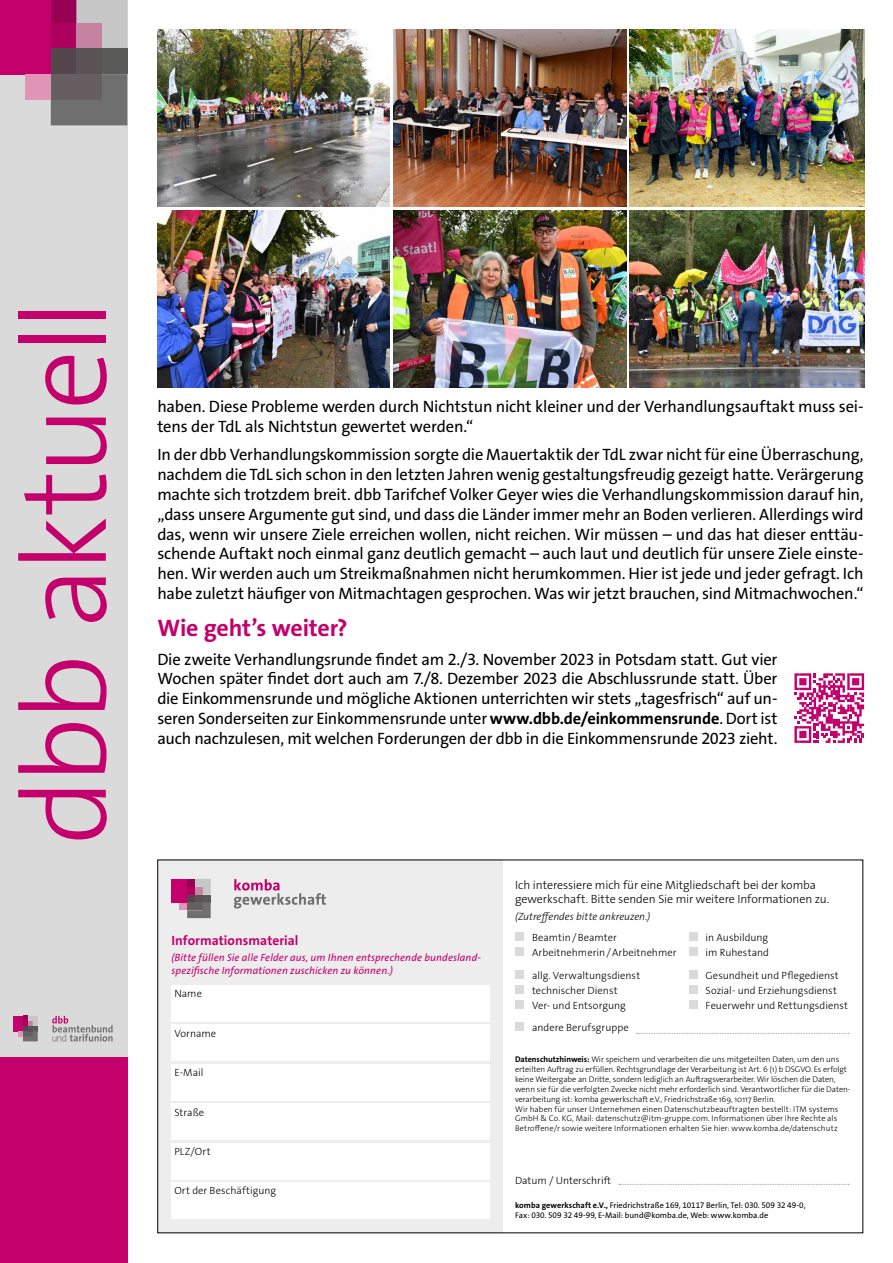
<style>
.page{position:relative;width:893px;height:1263px;background:#fff}
.page>*{position:absolute;margin:0;border:0;box-sizing:border-box;transform-origin:0 0}
.t1{font:300 120px "The Sans Os F";letter-spacing:-.045em;color:#c3006b}
.t2{font:700 24px "The Sans Os F";letter-spacing:-.01em;color:#c3006b}
.t3{font:16.5px/19.8px "The Sans Os F";letter-spacing:-.01em;color:#000;text-align:justify}
.t4{font:700 13.5px "The Sans Os F";letter-spacing:.005em;color:#c3006b}
.t5{font:300 12px/14.4px "The Sans Os F";letter-spacing:-.005em;color:#000}
.t6{font:300 10.5px "The Sans Os F";letter-spacing:.005em;color:#000}
.t7{font:italic 10.5px/12.6px "The Sans Os F";letter-spacing:.01em;color:#c3006b}
.t8{font:italic 300 10.5px "The Sans Os F";color:#000}
.t9{font:300 8.25px/9.9px "The Sans Os F";letter-spacing:-.005em;color:#000}
.t10{font:8.25px/9.9px "The Sans Os F";letter-spacing:-.005em;color:#000}
.s1{font-weight:700}
</style>
<div class="page">
<div style="left:0;top:0;width:127px;height:1263px;background:#dadada"></div>
<div style="left:0;top:0;width:51px;height:74px;background:#c3006b"></div>
<div style="left:51px;top:0;width:25px;height:23px;background:#980053"></div>
<div style="left:51px;top:23px;width:25px;height:26px;background:#ae005f"></div>
<div style="left:51px;top:49px;width:25px;height:25px;background:#55454c"></div>
<svg style="left:76px;top:0;width:51px;height:49px;background:#c3b1b9"></svg>
<div style="left:76px;top:49px;width:26px;height:25px;background:#5b5356"></div>
<div style="left:102px;top:49px;width:25px;height:25px;background:#5a5a59"></div>
<svg style="left:51px;top:74px;width:76px;height:51px;background:#6d696a"></svg>
<div style="left:25px;top:74px;width:26px;height:26px;background:#e094b7"></div>
<div style="left:0;top:1057px;width:127px;height:206px;background:#c3006b"></div>
<svg style="left:52px;top:1016px;width:61px;height:25px"></svg>
<div style="left:13px;top:1016px;width:10px;height:15px;background:#c3006b"></div>
<svg style="left:18px;top:1016px;width:20px;height:25px"></svg>
<img style="left:394px;top:30px;width:233px;height:176px">
<img style="left:394px;top:211px;width:233px;height:176px">
<img style="left:630px;top:30px;width:234px;height:176px">
<img style="left:630px;top:211px;width:234px;height:176px">
<img style="left:157px;top:30px;width:233px;height:176px">
<img style="left:157px;top:211px;width:233px;height:176px">
<svg style="left:794px;top:673px;width:70px;height:70px"></svg>
<div style="left:158px;top:859px;width:344px;height:374px;background:#ededed"></div>
<div style="left:171px;top:985px;width:319px;height:36px;background:#fff"></div>
<div style="left:171px;top:1025px;width:319px;height:36px;background:#fff"></div>
<div style="left:171px;top:1064px;width:319px;height:36px;background:#fff"></div>
<div style="left:171px;top:1104px;width:319px;height:36px;background:#fff"></div>
<div style="left:171px;top:1143px;width:319px;height:36px;background:#fff"></div>
<div style="left:171px;top:1183px;width:319px;height:36px;background:#fff"></div>
<div style="left:515px;top:933px;width:9px;height:8px;background:#dadada"></div>
<div style="left:689px;top:933px;width:9px;height:8px;background:#dadada"></div>
<div style="left:515px;top:948px;width:9px;height:8px;background:#dadada"></div>
<div style="left:689px;top:948px;width:9px;height:8px;background:#dadada"></div>
<div style="left:515px;top:970px;width:9px;height:9px;background:#dadada"></div>
<div style="left:689px;top:970px;width:9px;height:9px;background:#dadada"></div>
<div style="left:515px;top:985px;width:9px;height:9px;background:#dadada"></div>
<div style="left:689px;top:985px;width:9px;height:9px;background:#dadada"></div>
<div style="left:515px;top:1000px;width:9px;height:9px;background:#dadada"></div>
<div style="left:689px;top:1000px;width:9px;height:9px;background:#dadada"></div>
<div style="left:515px;top:1023px;width:9px;height:8px;background:#dadada"></div>
<div style="left:179px;top:902px;width:8px;height:8px;background:#e094b7"></div>
<div style="left:187px;top:894px;width:8px;height:8px;background:#55454c"></div>
<div style="left:195px;top:894px;width:8px;height:8px;background:#5b5356"></div>
<div style="left:187px;top:887px;width:8px;height:7px;background:#ae005f"></div>
<div style="left:187px;top:879px;width:8px;height:8px;background:#980053"></div>
<div style="left:203px;top:894px;width:8px;height:8px;background:#5a5a59"></div>
<svg style="left:187px;top:902px;width:24px;height:16px"></svg>
<div style="left:171px;top:879px;width:16px;height:23px;background:#c3006b"></div>
<svg style="left:195px;top:879px;width:16px;height:15px"></svg>
<svg style="left:234px;top:879px;width:92px;height:29px"></svg>
<svg style="left:636px;top:1033px;width:213px;height:1px"></svg>
<svg style="left:619px;top:1184px;width:230px;height:1px"></svg>
<h1 class="t1" style="left:-12px;top:845px;width:547px;rotate:-90deg">dbb aktuell</h1>
<p class="t3" style="left:157px;top:397px;width:708px">haben. Diese Probleme werden durch Nichtstun nicht kleiner und der Verhandlungsauftakt muss sei&shy;tens der TdL als Nichtstun gewertet werden.“</p>
<p class="t3" style="left:157px;top:445px;width:708px">In der dbb Verhandlungskommission sorgte die Mauertaktik der TdL zwar nicht für eine Überraschung, nachdem die TdL sich schon in den letzten Jahren wenig gestaltungsfreudig gezeigt hatte. Verärgerung machte sich trotzdem breit. dbb Tarifchef Volker Geyer wies die Verhandlungskommission darauf hin, „dass unsere Argumente gut sind, und dass die Länder immer mehr an Boden verlieren. Allerdings wird das, wenn wir unsere Ziele erreichen wollen, nicht reichen. Wir müssen – und das hat dieser enttäu&shy;schende Auftakt noch einmal ganz deutlich gemacht – auch laut und deutlich für unsere Ziele einste&shy;hen. Wir werden auch um Streikmaßnahmen nicht herumkommen. Hier ist jede und jeder gefragt. Ich habe zuletzt häufiger von Mitmachtagen gesprochen. Was wir jetzt brauchen, sind Mitmachwochen.“</p>
<h2 class="t2" style="left:157px;top:613px;width:192px">Wie geht’s weiter?</h2>
<p class="t3" style="left:157px;top:649px;width:622px">Die zweite Verhandlungsrunde findet am 2./3. November 2023 in Potsdam statt. Gut vier Wochen später findet dort auch am 7./8. Dezember 2023 die Abschlussrunde statt. Über die Einkommensrunde und mögliche Aktionen unterrichten wir stets „tagesfrisch“ auf un&shy;seren Sonderseiten zur Einkommensrunde unter <span class="s1">www.dbb.de/einkommensrunde</span>. Dort ist auch nachzulesen, mit welchen Forderungen der dbb in die Einkommensrunde 2023 zieht.</p>
<p class="t4" style="left:171px;top:932px;width:129px">Informationsmaterial</p>
<p class="t7" style="left:171px;top:951px;width:311px">(Bitte füllen Sie alle Felder aus, um Ihnen entsprechende bundesland&shy;spezifische Informationen zuschicken zu können.)</p>
<p class="t6" style="left:174px;top:987px;width:29px">Name</p>
<p class="t6" style="left:174px;top:1026px;width:43px">Vorname</p>
<p class="t6" style="left:174px;top:1066px;width:30px">E-Mail</p>
<p class="t6" style="left:174px;top:1105px;width:31px">Straße</p>
<p class="t6" style="left:174px;top:1145px;width:38px">PLZ/Ort</p>
<p class="t6" style="left:174px;top:1184px;width:103px">Ort der Beschäftigung</p>
<p class="t5" style="left:515px;top:877px;width:316px">Ich interessiere mich für eine Mitgliedschaft bei der komba gewerkschaft. Bitte senden Sie mir weitere Informationen zu.</p>
<p class="t8" style="left:515px;top:910px;width:137px">(Zutreffendes bitte ankreuzen.)</p>
<p class="t6" style="left:532px;top:931px;width:86px">Beamtin / Beamter</p>
<p class="t6" style="left:706px;top:931px;width:64px">in Ausbildung</p>
<p class="t6" style="left:532px;top:946px;width:146px">Arbeitnehmerin / Arbeitnehmer</p>
<p class="t6" style="left:706px;top:946px;width:65px">im Ruhestand</p>
<p class="t6" style="left:532px;top:968px;width:110px">allg. Verwaltungsdienst</p>
<p class="t6" style="left:706px;top:968px;width:135px">Gesundheit und Pflegedienst</p>
<p class="t6" style="left:532px;top:983px;width:87px">technischer Dienst</p>
<p class="t6" style="left:706px;top:983px;width:133px">Sozial- und Erziehungsdienst</p>
<p class="t6" style="left:532px;top:998px;width:95px">Ver- und Entsorgung</p>
<p class="t6" style="left:706px;top:998px;width:144px">Feuerwehr und Rettungsdienst</p>
<p class="t6" style="left:532px;top:1021px;width:98px">andere Berufsgruppe</p>
<p class="t9" style="left:515px;top:1054px;width:337px"><span class="s1">Datenschutzhinweis:</span> Wir speichern und verarbeiten die uns mitgeteilten Daten, um den uns erteilten Auftrag zu erfüllen. Rechtsgrundlage der Verarbeitung ist Art. 6 (1) b DSGVO. Es erfolgt keine Weitergabe an Dritte, sondern lediglich an Auftragsverarbeiter. Wir löschen die Daten, wenn sie für die verfolgten Zwecke nicht mehr erforderlich sind. Verantwortlicher für die Daten&shy;verarbeitung ist: komba gewerkschaft e.V., Friedrichstraße 169, 10117 Berlin.<br>Wir haben für unser Unternehmen einen Datenschutzbeauftragten bestellt: ITM systems GmbH &amp; Co. KG, Mail: datenschutz@itm-gruppe.com. Informationen über Ihre Rechte als Betroffene/r sowie weitere Informationen erhalten Sie hier: www.komba.de/datenschutz</p>
<p class="t6" style="left:515px;top:1174px;width:97px">Datum / Unterschrift</p>
<p class="t10" style="left:515px;top:1200px;width:292px"><span class="s1">komba gewerkschaft e.V.,</span> Friedrichstraße 169, 10117 Berlin, Tel: 030. 509 32 49-0,<br>Fax: 030. 509 32 49-99, E-Mail: bund@komba.de, Web: www.komba.de</p>
</div>
